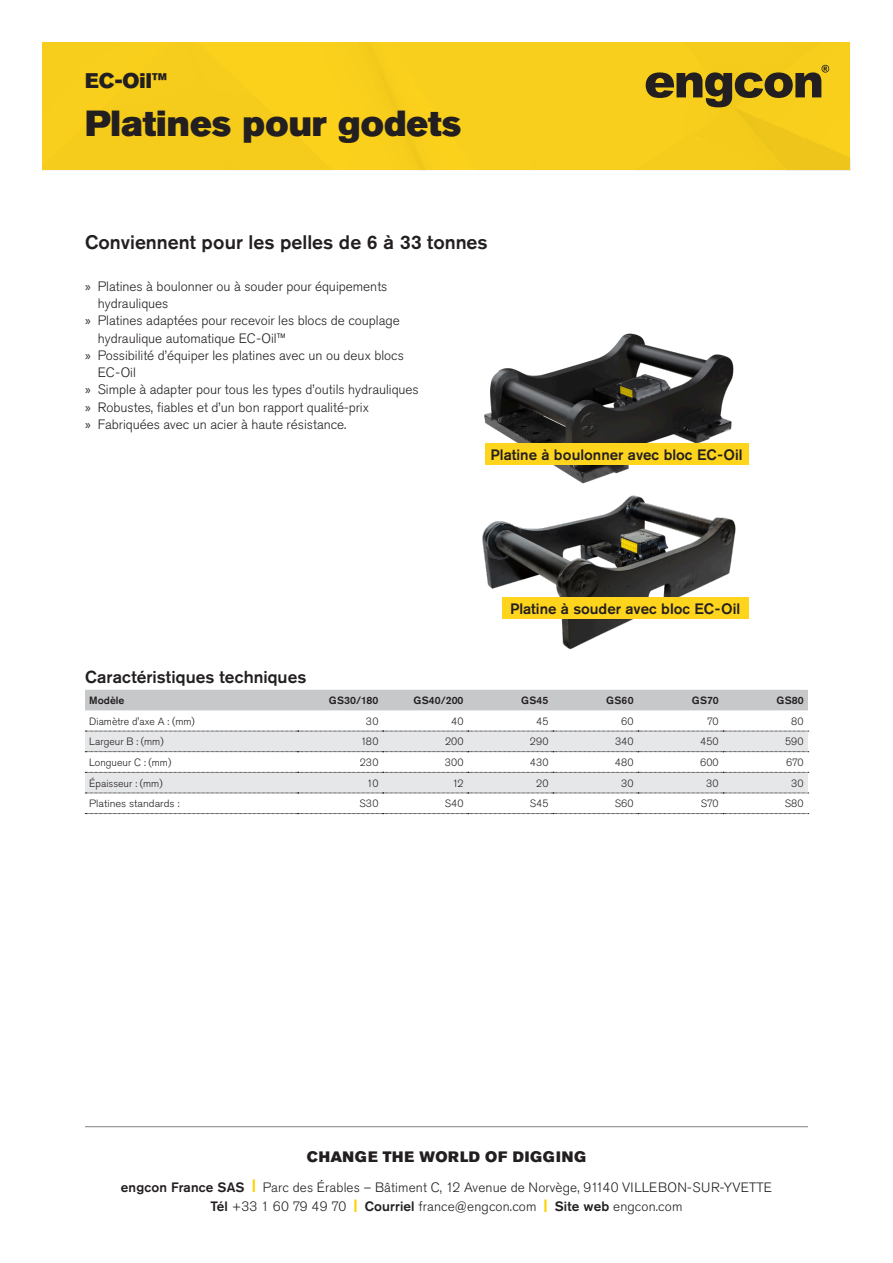
<style>
.page{position:relative;width:893px;height:1263px;background:#fff}
.page>*{position:absolute;margin:0;border:0;box-sizing:border-box;transform-origin:0 0}
.Product_heading{font:36px "Akzidenz Grotesk Pro Super";color:#231f20}
.Product_pre_heading{font:21px "Akzidenz Grotesk Pro Super";color:#231f20}
.t1{font:500 19.5px "Akzidenz Grotesk Pro";color:#231f20}
.t2{font:500 17.25px "Akzidenz Grotesk Pro";letter-spacing:.005em;color:#231f20}
.t3{font:500 15px "Akzidenz Grotesk Pro";color:#231f20}
.t4{font:15px "Akzidenz Grotesk Pro Super";letter-spacing:.05em;color:#231f20}
.t5{font:300 13.5px/17.2px "Akzidenz Grotesk Pro";color:#231f20}
.t6{font:300 10.5px "Akzidenz Grotesk Pro";color:#231f20}
.t7{font:500 10.5px "Akzidenz Grotesk Pro";color:#231f20}
.t8{font:300 10.5px "Akzidenz Grotesk Pro";color:#231f20;scale:1.06 1}
.s1{font-family:"Myriad Pro";font-weight:400}
.s2{font-weight:500}
.s3{font-family:"Akzidenz Grotesk Pro Super";font-weight:400;color:#fed105}
</style>
<div class="page">
<div style="left:43px;top:43px;width:807px;height:128px;background:#f8cf1c"></div>
<hr style="left:85px;top:1126px;width:723px;height:1px;background:#808285">
<div style="left:85px;top:690px;width:723px;height:20px;background:#c7c8ca"></div>
<svg style="left:85px;top:731px;width:724px;height:83px"></svg>
<img style="left:482px;top:501px;width:256px;height:149px">
<div style="left:502px;top:598px;width:246px;height:21px;background:#fed41d"></div>
<img style="left:484px;top:333px;width:250px;height:168px">
<div style="left:485px;top:443px;width:263px;height:22px;background:#fed41d"></div>
<h1 class="Product_pre_heading" style="left:85px;top:67px;width:84px">EC-Oil™</h1>
<p class="Product_heading" style="left:85px;top:100px;width:378px">Platines pour godets</p>
<p class="t1" style="left:85px;top:229px;width:404px">Conviennent pour les pelles de 6 à 33 tonnes</p>
<p class="t5" style="left:98px;top:278px;width:291px;text-indent:-13px"><span class="s1">»</span> Platines à boulonner ou à souder pour équipements hydrauliques</p>
<p class="t5" style="left:98px;top:312px;width:304px;text-indent:-13px"><span class="s1">»</span> Platines adaptées pour recevoir les blocs de couplage hydraulique automatique EC-Oil™</p>
<p class="t5" style="left:98px;top:347px;width:308px;text-indent:-13px"><span class="s1">»</span> Possibilité d’équiper les platines avec un ou deux blocs<br>EC-Oil</p>
<p class="t5" style="left:85px;top:381px;width:335px"><span class="s1">»</span> Simple à adapter pour tous les types d’outils hydrauliques</p>
<p class="t5" style="left:85px;top:398px;width:285px"><span class="s1">»</span> Robustes, fiables et d’un bon rapport qualité-prix</p>
<p class="t5" style="left:85px;top:416px;width:263px"><span class="s1">»</span> Fabriquées avec un acier à haute résistance.</p>
<p class="t3" style="left:491px;top:445px;width:254px">Platine à boulonner avec bloc EC-Oil</p>
<p class="t3" style="left:510px;top:599px;width:232px">Platine à souder avec bloc EC-Oil</p>
<h2 class="t2" style="left:85px;top:666px;width:223px">Caractéristiques techniques</h2>
<p class="t7" style="left:89px;top:693px;width:37px">Modèle</p>
<p class="t7" style="left:329px;top:693px;width:51px">GS30/180</p>
<p class="t7" style="left:413px;top:693px;width:52px">GS40/200</p>
<p class="t7" style="left:521px;top:693px;width:29px">GS45</p>
<p class="t7" style="left:606px;top:693px;width:29px">GS60</p>
<p class="t7" style="left:692px;top:693px;width:28px">GS70</p>
<p class="t7" style="left:776px;top:693px;width:29px">GS80</p>
<p class="t6" style="left:89px;top:714px;width:107px">Diamètre d'axe A : (mm)</p>
<p class="t6" style="left:366px;top:714px;width:14px">30</p>
<p class="t6" style="left:451px;top:714px;width:14px">40</p>
<p class="t6" style="left:536px;top:714px;width:14px">45</p>
<p class="t6" style="left:621px;top:714px;width:14px">60</p>
<p class="t6" style="left:707px;top:714px;width:13px">70</p>
<p class="t6" style="left:791px;top:714px;width:14px">80</p>
<p class="t6" style="left:89px;top:735px;width:76px">Largeur B : (mm)</p>
<p class="t6" style="left:361px;top:735px;width:19px">180</p>
<p class="t6" style="left:445px;top:735px;width:20px">200</p>
<p class="t6" style="left:530px;top:735px;width:20px">290</p>
<p class="t6" style="left:615px;top:735px;width:20px">340</p>
<p class="t6" style="left:700px;top:735px;width:20px">450</p>
<p class="t6" style="left:785px;top:735px;width:20px">590</p>
<p class="t6" style="left:89px;top:755px;width:84px">Longueur C : (mm)</p>
<p class="t6" style="left:360px;top:755px;width:20px">230</p>
<p class="t6" style="left:445px;top:755px;width:20px">300</p>
<p class="t6" style="left:530px;top:755px;width:20px">430</p>
<p class="t6" style="left:615px;top:755px;width:20px">480</p>
<p class="t6" style="left:700px;top:755px;width:20px">600</p>
<p class="t6" style="left:786px;top:755px;width:19px">670</p>
<p class="t6" style="left:89px;top:776px;width:75px">Épaisseur : (mm)</p>
<p class="t6" style="left:367px;top:776px;width:13px">10</p>
<p class="t6" style="left:452px;top:776px;width:13px">12</p>
<p class="t6" style="left:536px;top:776px;width:14px">20</p>
<p class="t6" style="left:621px;top:776px;width:14px">30</p>
<p class="t6" style="left:706px;top:776px;width:14px">30</p>
<p class="t6" style="left:791px;top:776px;width:14px">30</p>
<p class="t8" style="left:89px;top:797px;width:87px">Platines standards :</p>
<p class="t6" style="left:360px;top:797px;width:20px">S30</p>
<p class="t6" style="left:445px;top:797px;width:20px">S40</p>
<p class="t6" style="left:530px;top:797px;width:20px">S45</p>
<p class="t6" style="left:615px;top:797px;width:20px">S60</p>
<p class="t6" style="left:701px;top:797px;width:19px">S70</p>
<p class="t6" style="left:785px;top:797px;width:20px">S80</p>
<p class="t4" style="left:307px;top:1146px;width:281px">CHANGE THE WORLD OF DIGGING</p>
<p class="t5" style="left:121px;top:1177px;width:653px;line-height:19.5px;text-align:center"><span class="s2">engcon France SAS</span> <span class="s3">|</span> Parc des Érables – Bâtiment C, 12 Avenue de Norvège, 91140 VILLEBON-SUR-YVETTE<br><span class="s2">Tél</span> +33 1 60 79 49 70 <span class="s3">|</span> <span class="s2">Courriel</span> france@engcon.com <span class="s3">|</span> <span class="s2">Site web</span> engcon.com</p>
</div>
